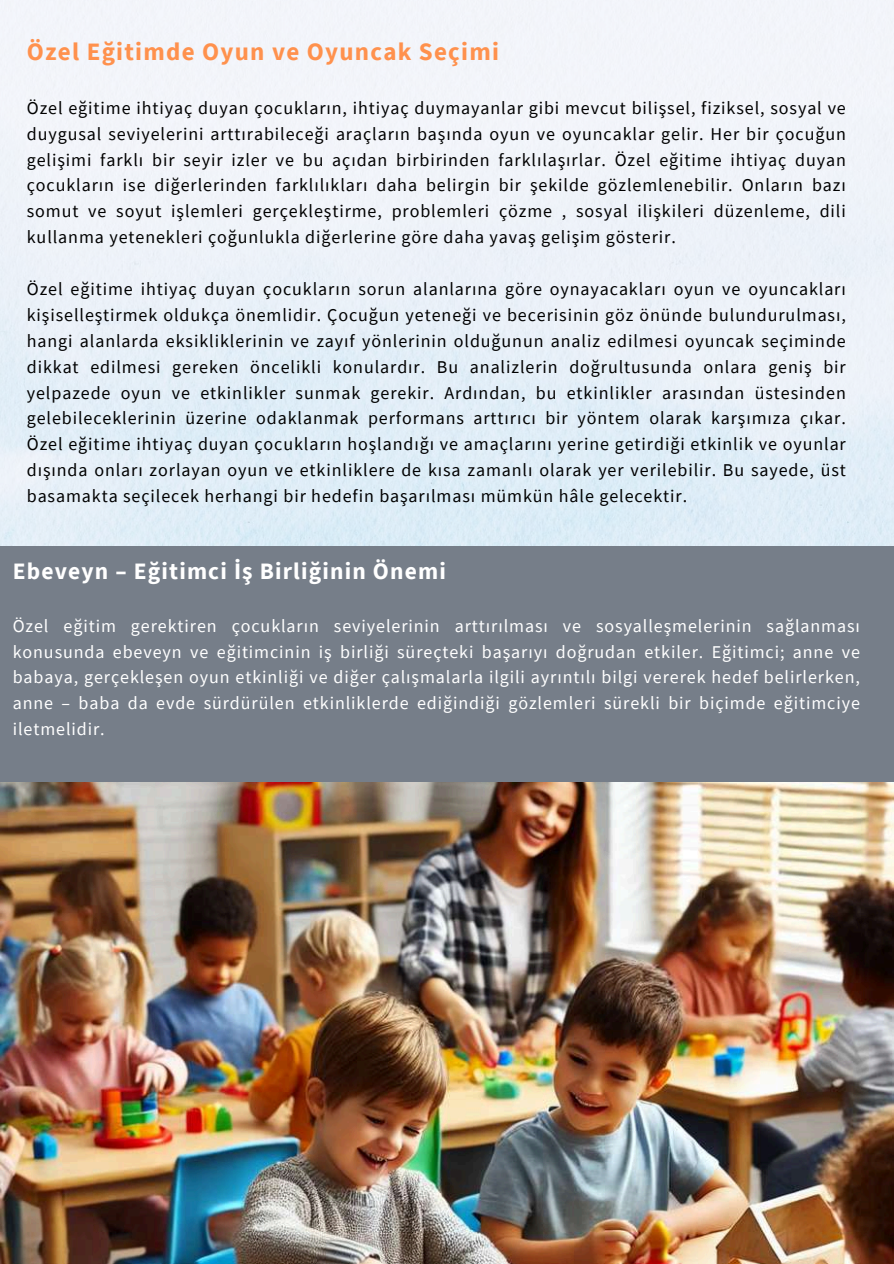
<style>
.page{position:relative;width:894px;height:1264px;background:#fff}
.page>*{position:absolute;margin:0;border:0;box-sizing:border-box;transform-origin:0 0}
.t1{font:700 25.05px "Source Sans Pro";letter-spacing:.05em;color:#ff914d}
.t2{font:700 23.55px "Source Sans Pro";letter-spacing:.05em;color:#fff}
.t3{font:18px/25.8px "Source Sans Pro";letter-spacing:.05em;color:#000}
.t4{font:18px/25.8px "Source Sans Pro";letter-spacing:.05em;color:#fff;text-align:justify}
</style>
<div class="page">
<div style="left:0;top:547px;width:893px;height:235px;background:#767e89"></div>
<img style="left:0;top:782px;width:893px;height:481px">
<h1 class="t1" style="left:27px;top:35px;width:471px">Özel Eğitimde Oyun ve Oyuncak Seçimi</h1>
<p class="t3" style="left:27px;top:94px;width:820px">Özel eğitime ihtiyaç duyan çocukların, ihtiyaç duymayanlar gibi mevcut bilişsel, fiziksel, sosyal ve duygusal seviyelerini arttırabileceği araçların başında oyun ve oyuncaklar gelir. Her bir çocuğun gelişimi farklı bir seyir izler ve bu açıdan birbirinden farklılaşırlar. Özel eğitime ihtiyaç duyan çocukların ise diğerlerinden farklılıkları daha belirgin bir şekilde gözlemlenebilir. Onların bazı somut ve soyut işlemleri gerçekleştirme, problemleri çözme , sosyal ilişkileri düzenleme, dili kullanma yetenekleri çoğunlukla diğerlerine göre daha yavaş gelişim gösterir.</p>
<p class="t3" style="left:27px;top:276px;width:820px;text-align:justify">Özel eğitime ihtiyaç duyan çocukların sorun alanlarına göre oynayacakları oyun ve oyuncakları kişiselleştirmek oldukça önemlidir. Çocuğun yeteneği ve becerisinin göz önünde bulundurulması, hangi alanlarda eksikliklerinin ve zayıf yönlerinin olduğunun analiz edilmesi oyuncak seçiminde dikkat edilmesi gereken öncelikli konulardır. Bu analizlerin doğrultusunda onlara geniş bir yelpazede oyun ve etkinlikler sunmak gerekir. Ardından, bu etkinlikler arasından üstesinden gelebileceklerinin üzerine odaklanmak performans arttırıcı bir yöntem olarak karşımıza çıkar.<br>Özel eğitime ihtiyaç duyan çocukların hoşlandığı ve amaçlarını yerine getirdiği etkinlik ve oyunlar dışında onları zorlayan oyun ve etkinliklere de kısa zamanlı olarak yer verilebilir. Bu sayede, üst basamakta seçilecek herhangi bir hedefin başarılması mümkün hâle gelecektir.</p>
<h2 class="t2" style="left:13px;top:555px;width:432px">Ebeveyn – Eğitimci İş Birliğinin Önemi</h2>
<p class="t4" style="left:13px;top:612px;width:848px">Özel eğitim gerektiren çocukların seviyelerinin arttırılması ve sosyalleşmelerinin sağlanması konusunda ebeveyn ve eğitimcinin iş birliği süreçteki başarıyı doğrudan etkiler. Eğitimci; anne ve babaya, gerçekleşen oyun etkinliği ve diğer çalışmalarla ilgili ayrıntılı bilgi vererek hedef belirlerken, anne – baba da evde sürdürülen etkinliklerde ediğindiği gözlemleri sürekli bir biçimde eğitimciye iletmelidir.</p>
</div>
